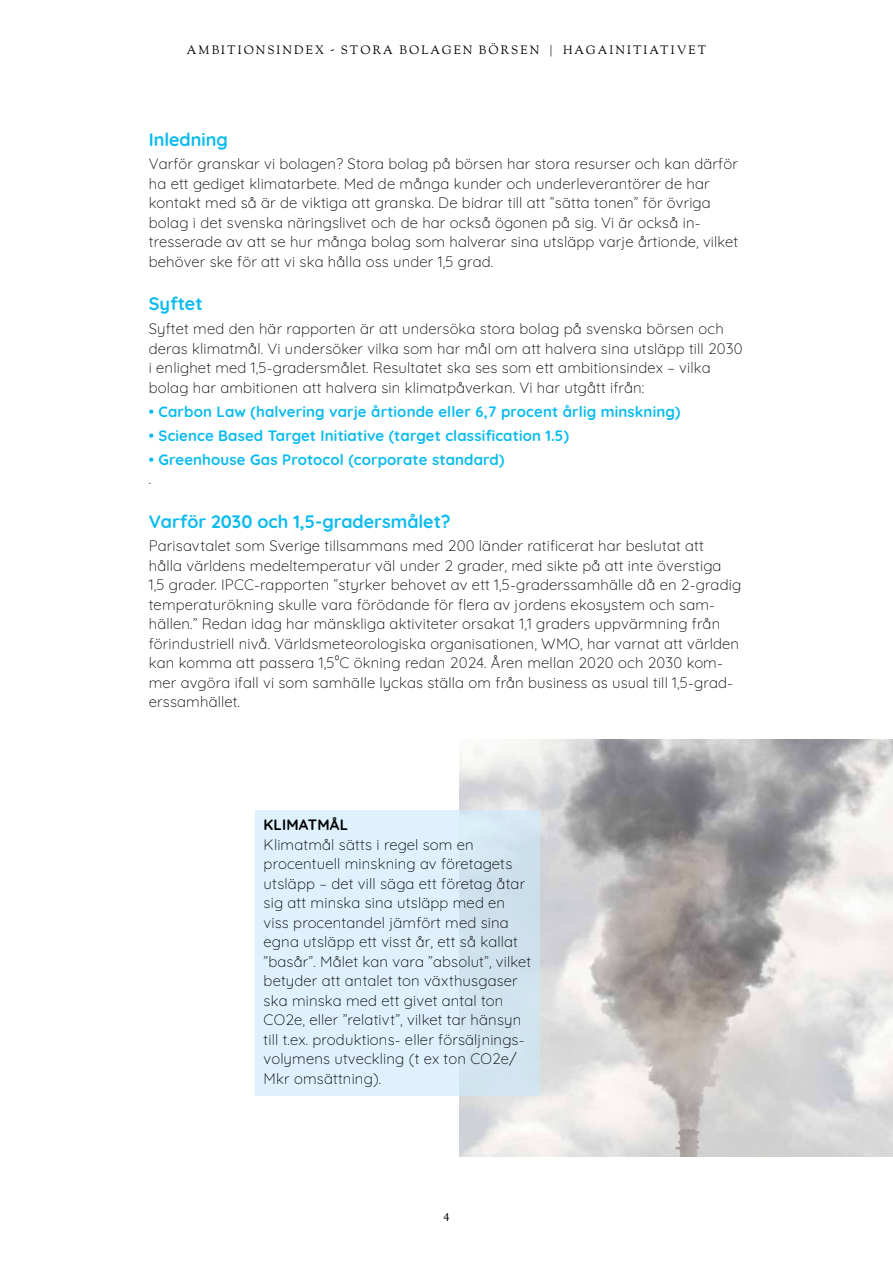
<style>
.page{position:relative;width:893px;height:1263px;background:#fff}
.page>*{position:absolute;margin:0;border:0;box-sizing:border-box;transform-origin:0 0}
.t1{font:700 18px "Quicksand";color:#0bbbef}
.t2{font:300 15px/19.5px "Quicksand";letter-spacing:.01em;color:#000}
.t3{font:700 15px "Quicksand";letter-spacing:.01em;color:#0bbbef}
.t4{font:700 15px "Quicksand";letter-spacing:.01em;color:#000}
.t5{font:12px "Sorts Mill Goudy";letter-spacing:.17em;color:#000}
.t6{font:12px "Source Serif Pro";color:#000}
</style>
<div class="page">
<img style="left:459px;top:740px;width:434px;height:417px">
<div style="left:255px;top:811px;width:285px;height:285px;background:linear-gradient(to right,#e3f6ff,#d2e5f0)"></div>
<p class="t5" style="left:187px;top:43px;width:521px">AMBITIONSINDEX - STORA BOLAGEN BÖRSEN | HAGAINITIATIVET</p>
<p class="t1" style="left:149px;top:124px;width:81px">Inledning</p>
<p class="t2" style="left:149px;top:153px;width:591px">Varför granskar vi bolagen? Stora bolag på börsen har stora resurser och kan därför ha ett gediget klimatarbete. Med de många kunder och underleverantörer de har kontakt med så är de viktiga att granska. De bidrar till att ”sätta tonen” för övriga bolag i det svenska näringslivet och de har också ögonen på sig. Vi är också in&shy;tresserade av att se hur många bolag som halverar sina utsläpp varje årtionde, vilket behöver ske för att vi ska hålla oss under 1,5 grad.</p>
<p class="t1" style="left:149px;top:289px;width:55px">Syftet</p>
<p class="t2" style="left:149px;top:317px;width:595px">Syftet med den här rapporten är att undersöka stora bolag på svenska börsen och deras klimatmål. Vi undersöker vilka som har mål om att halvera sina utsläpp till 2030 i enlighet med 1,5-gradersmålet. Resultatet ska ses som ett ambitionsindex – vilka bolag har ambitionen att halvera sin klimatpåverkan. Vi har utgått ifrån:</p>
<p class="t3" style="left:149px;top:399px;width:533px">• Carbon Law (halvering varje årtionde eller 6,7 procent årlig minskning)</p>
<p class="t3" style="left:149px;top:423px;width:422px">• Science Based Target Initiative (target classification 1.5)</p>
<p class="t3" style="left:149px;top:447px;width:357px">• Greenhouse Gas Protocol (corporate standard)</p>
<p class="t2" style="left:149px;top:467px;width:4px">.</p>
<p class="t1" style="left:149px;top:506px;width:303px">Varför 2030 och 1,5-gradersmålet?</p>
<p class="t2" style="left:149px;top:535px;width:594px">Parisavtalet som Sverige tillsammans med 200 länder ratificerat har beslutat att<br>hålla världens medeltemperatur väl under 2 grader, med sikte på att inte överstiga<br>1,5 grader. IPCC-rapporten ”styrker behovet av ett 1,5-graderssamhälle då en 2-gradig temperaturökning skulle vara förödande för flera av jordens ekosystem och sam&shy;hällen.” Redan idag har mänskliga aktiviteter orsakat 1,1 graders uppvärmning från förindustriell nivå. Världsmeteorologiska organisationen, WMO, har varnat att världen kan komma att passera 1,5⁰C ökning redan 2024. Åren mellan 2020 och 2030 kom&shy;mer avgöra ifall vi som samhälle lyckas ställa om från business as usual till 1,5-grad&shy;erssamhället.</p>
<p class="t4" style="left:264px;top:812px;width:86px">KLIMATMÅL</p>
<p class="t2" style="left:264px;top:833px;width:269px">Klimatmål sätts i regel som en procentuell minskning av företagets utsläpp – det vill säga ett företag åtar sig att minska sina utsläpp med en viss procentandel jämfört med sina egna utsläpp ett visst år, ett så kallat ”basår”. Målet kan vara ”absolut”, vilket betyder att antalet ton växthusgaser ska minska med ett givet antal ton CO2e, eller ”relativt”, vilket tar hänsyn till t.ex. produktions- eller försäljnings&shy;volymens utveckling (t ex ton CO2e/ Mkr omsättning).</p>
<p class="t6" style="left:443px;top:1210px;width:7px">4</p>
</div>
